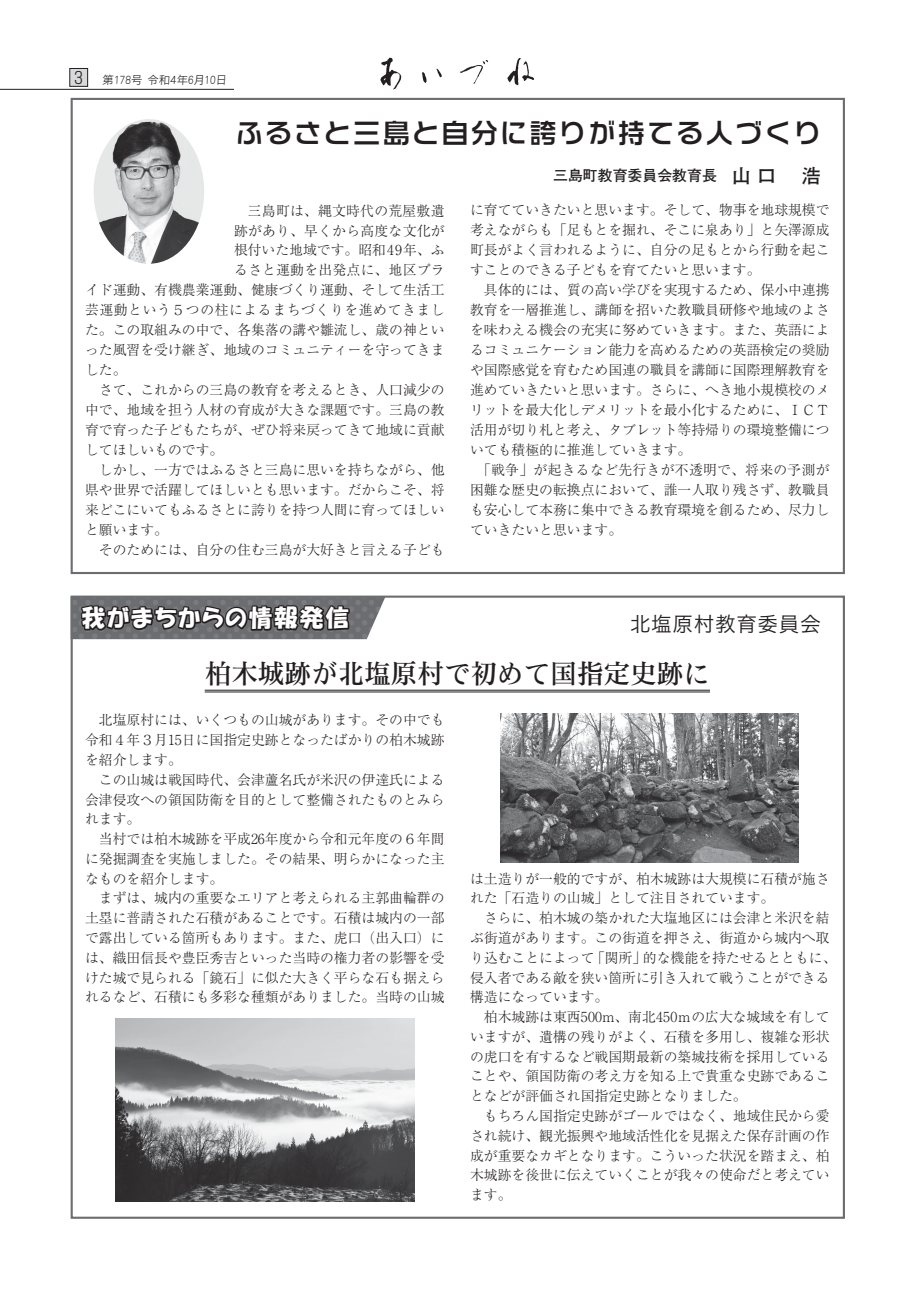
<style>
.page{position:relative;width:919px;height:1289px;background:#fff}
.page>*{position:absolute;margin:0;border:0;box-sizing:border-box;transform-origin:0 0}
.t1{font:700 26.55px "Logo G Std";letter-spacing:.105em;color:#231f20}
.t2{font:26.55px "DF Mincho P Std W5";color:#231f20}
.t3{font:23.4px "HGP Soei Kakupoptai";letter-spacing:.085em;color:#fff}
.t4{font:21.3px "Koburina Go Std W3";color:#231f20}
.t5{font:700 19.2px "Futo Go B101 Pro";color:#231f20}
.t6{font:300 16.5px "Shin Go Pro";color:#231f20}
.t7{font:700 14.85px "Futo Go B101 Pro";color:#231f20}
.t8{font:300 13.8px/19.8px "Ryumin Pr 6";color:#231f20;text-align:justify}
.t9{font:300 13.8px "Ryumin Pr 6";letter-spacing:.02em;color:#231f20}
.t10{font:300 13.8px "Ryumin Pr 6";letter-spacing:.04em;color:#231f20}
.t11{font:11.55px "DF Gothic P W3 90 pv RKSJ H";color:#231f20}
.t12{font:11.55px "DF Gothic P W3 90 pv RKSJ H";color:#231f20;scale:.86 1}
</style>
<div class="page">
<div style="left:70px;top:68px;width:18px;height:18px;background:#d8d9db"></div>
<div style="left:70px;top:68px;width:18px;height:19px;border:1px solid #231f20"></div>
<img style="left:380px;top:57px;width:154px;height:33px">
<hr style="left:0;top:89px;width:234px;height:1px;background:#231f20">
<svg style="left:71px;top:574px;width:314px;height:119px"></svg>
<div style="left:71px;top:98px;width:773px;height:476px;border:2px solid #6c6d70"></div>
<img style="left:94px;top:119px;width:110px;height:145px">
<hr style="left:205px;top:690px;width:505px;height:1px;background:#231f20">
<hr style="left:205px;top:691px;width:505px;height:1px;background:#231f20">
<img style="left:115px;top:1018px;width:299px;height:183px">
<img style="left:501px;top:713px;width:297px;height:149px">
<p class="t6" style="left:75px;top:64px;width:10px">3</p>
<p class="t11" style="left:102px;top:74px;width:105px">第178号令和年4 月6</p>
<p class="t12" style="left:204px;top:74px;width:29px">10日</p>
<h1 class="t1" style="left:236px;top:114px;width:586px">ふるさと三島と自分に誇りが持てる人づくり</h1>
<h3 class="t5" style="left:731px;top:160px;width:91px">山口　浩</h3>
<p class="t7" style="left:553px;top:164px;width:180px">三島町教育委員会教育長　</p>
<p class="t9" style="left:248px;top:199px;width:198px">三島町は、縄文時代の荒屋敷遺</p>
<p class="t9" style="left:234px;top:219px;width:212px">跡があり、早くから高度な文化が</p>
<p class="t8" style="left:234px;top:239px;width:212px">根付いた地域です。昭和49年、ふ</p>
<p class="t9" style="left:234px;top:259px;width:212px">るさと運動を出発点に、地区プラ</p>
<p class="t8" style="left:85px;top:279px;width:361px">イド運動、有機農業運動、健康づくり運動、そして生活工</p>
<p class="t10" style="left:85px;top:299px;width:361px">芸運動という５つの柱によるまちづくりを進めてきまし</p>
<p class="t8" style="left:85px;top:319px;width:361px">た。この取組みの中で、各集落の講や雛流し、歳の神とい</p>
<p class="t8" style="left:85px;top:339px;width:361px">った風習を受け継ぎ、地域のコミュニティーを守ってきま</p>
<p class="t8" style="left:85px;top:359px;width:43px">した。</p>
<p class="t8" style="left:99px;top:379px;width:347px">さて、これからの三島の教育を考えるとき、人口減少の</p>
<p class="t8" style="left:85px;top:399px;width:361px">中で、地域を担う人材の育成が大きな課題です。三島の教</p>
<p class="t8" style="left:85px;top:419px;width:361px">育で育った子どもたちが、ぜひ将来戻ってきて地域に貢献</p>
<p class="t8" style="left:85px;top:439px;width:140px">してほしいものです。</p>
<p class="t8" style="left:99px;top:459px;width:347px">しかし、一方ではふるさと三島に思いを持ちながら、他</p>
<p class="t8" style="left:85px;top:479px;width:361px">県や世界で活躍してほしいとも思います。だからこそ、将</p>
<p class="t8" style="left:85px;top:499px;width:361px">来どこにいてもふるさとに誇りを持つ人間に育ってほしい</p>
<p class="t8" style="left:85px;top:519px;width:84px">と願います。</p>
<p class="t8" style="left:99px;top:539px;width:347px">そのためには、自分の住む三島が大好きと言える子ども</p>
<h2 class="t3" style="left:82px;top:606px;width:268px">我がまちからの情報発信</h2>
<p class="t8" style="left:470px;top:199px;width:361px">に育てていきたいと思います。そして、物事を地球規模で考えながらも「足もとを掘れ、そこに泉あり」と矢澤源成町長がよく言われるように、自分の足もとから行動を起こすことのできる子どもを育てたいと思います。</p>
<p class="t8" style="left:484px;top:279px;width:347px">具体的には、質の高い学びを実現するため、保小中連携</p>
<p class="t8" style="left:470px;top:299px;width:361px">教育を一層推進し、講師を招いた教職員研修や地域のよさ</p>
<p class="t8" style="left:470px;top:319px;width:361px">を味わえる機会の充実に努めていきます。また、英語によ</p>
<p class="t8" style="left:470px;top:339px;width:361px">るコミュニケーション能力を高めるための英語検定の奨励</p>
<p class="t8" style="left:470px;top:359px;width:361px">や国際感覚を育むため国連の職員を講師に国際理解教育を</p>
<p class="t8" style="left:470px;top:379px;width:361px">進めていきたいと思います。さらに、へき地小規模校のメ</p>
<p class="t8" style="left:470px;top:399px;width:361px">リットを最大化しデメリットを最小化するために、ＩＣＴ</p>
<p class="t8" style="left:470px;top:419px;width:361px">活用が切り札と考え、タブレット等持帰りの環境整備につ</p>
<p class="t8" style="left:470px;top:439px;width:223px">いても積極的に推進していきます。</p>
<p class="t9" style="left:477px;top:459px;width:354px">「戦争」が起きるなど先行きが不透明で、将来の予測が</p>
<p class="t8" style="left:470px;top:479px;width:361px">困難な歴史の転換点において、誰一人取り残さず、教職員</p>
<p class="t8" style="left:470px;top:499px;width:361px">も安心して本務に集中できる教育環境を創るため、尽力し</p>
<p class="t8" style="left:470px;top:519px;width:154px">ていきたいと思います。</p>
<h3 class="t4" style="left:629px;top:608px;width:193px">北塩原村教育委員会</h3>
<h1 class="t2" style="left:205px;top:658px;width:506px">柏木城跡が北塩原村で初めて国指定史跡に</h1>
<p class="t8" style="left:85px;top:709px;width:361px;text-indent:14px">北塩原村には、いくつもの山城があります。その中でも令和４年３月15日に国指定史跡となったばかりの柏木城跡を紹介します。</p>
<p class="t8" style="left:85px;top:768px;width:361px;text-indent:14px">この山城は戦国時代、会津蘆名氏が米沢の伊達氏による会津侵攻への領国防衛を目的として整備されたものとみられます。</p>
<p class="t8" style="left:85px;top:828px;width:361px;text-indent:14px">当村では柏木城跡を平成26年度から令和元年度の６年間に発掘調査を実施しました。その結果、明らかになった主なものを紹介します。</p>
<p class="t8" style="left:85px;top:887px;width:361px;text-indent:14px">まずは、城内の重要なエリアと考えられる主郭曲輪群の土塁に普請された石積があることです。石積は城内の一部で露出している箇所もあります。また、虎口（出入口）には、織田信長や豊臣秀吉といった当時の権力者の影響を受けた城で見られる「鏡石」に似た大きく平らな石も据えられるなど、石積にも多彩な種類がありました。当時の山城</p>
<p class="t8" style="left:470px;top:867px;width:361px">は土造りが一般的ですが、柏木城跡は大規模に石積が施された「石造りの山城」として注目されています。</p>
<p class="t8" style="left:484px;top:907px;width:347px">さらに、柏木城の築かれた大塩地区には会津と米沢を結</p>
<p class="t8" style="left:470px;top:927px;width:361px">ぶ街道があります。この街道を押さえ、街道から城内へ取</p>
<p class="t8" style="left:643px;top:946px;width:195px">的な機能を持たせるとともに、</p>
<p class="t8" style="left:591px;top:946px;width:57px">「関所」</p>
<p class="t8" style="left:470px;top:946px;width:361px;text-align:left">り込むことによって<br>侵入者である敵を狭い箇所に引き入れて戦うことができる構造になっています。</p>
<p class="t8" style="left:470px;top:1006px;width:361px;text-indent:14px">柏木城跡は東西500m、南北450ｍの広大な城域を有していますが、遺構の残りがよく、石積を多用し、複雑な形状の虎口を有するなど戦国期最新の築城技術を採用していることや、領国防衛の考え方を知る上で貴重な史跡であることなどが評価され国指定史跡となりました。</p>
<p class="t8" style="left:470px;top:1105px;width:361px;text-indent:14px">もちろん国指定史跡がゴールではなく、地域住民から愛され続け、観光振興や地域活性化を見据えた保存計画の作成が重要なカギとなります。こういった状況を踏まえ、柏木城跡を後世に伝えていくことが我々の使命だと考えています。</p>
</div>
